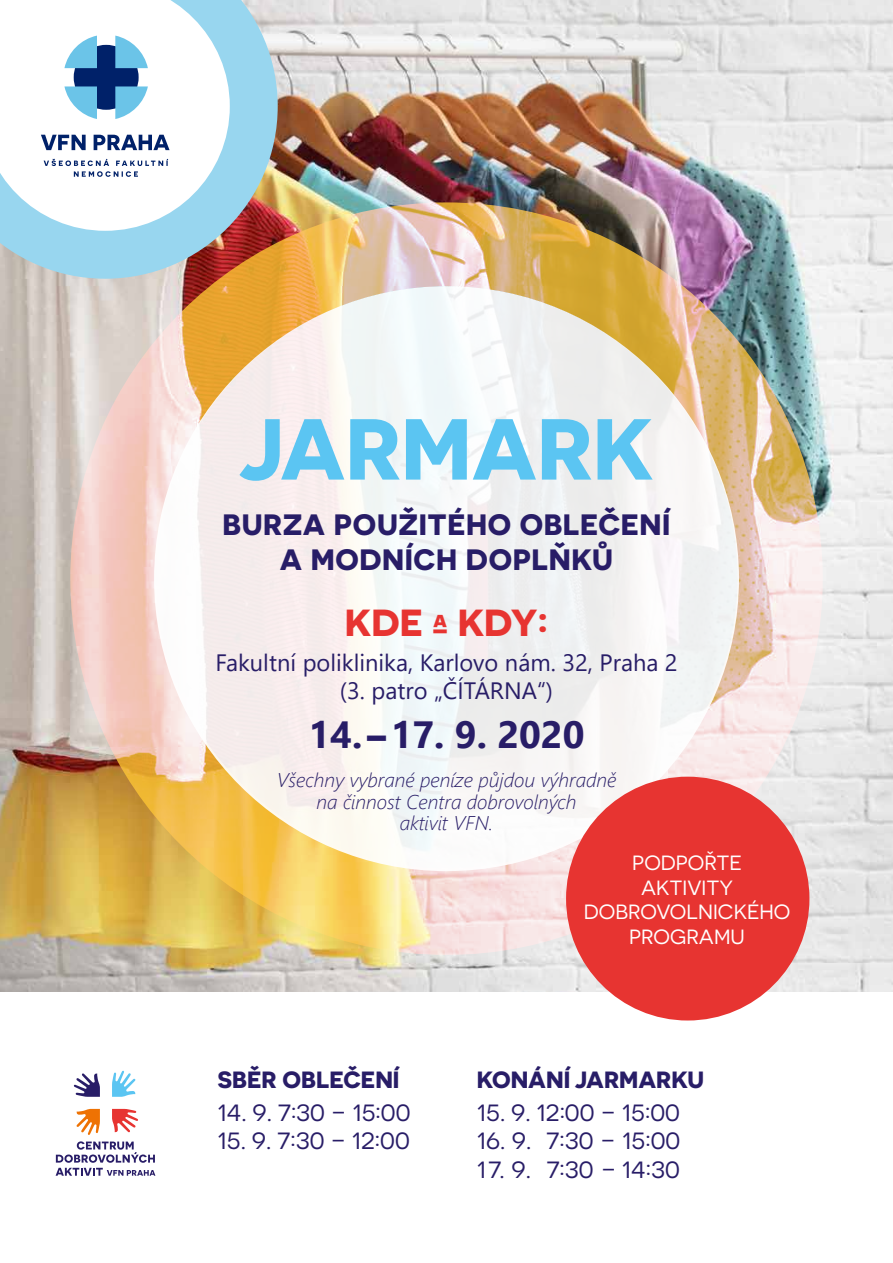
<style>
.page{position:relative;width:893px;height:1263px;background:#fff}
.page>*{position:absolute;margin:0;border:0;box-sizing:border-box;transform-origin:0 0}
.t1{font:700 86.25px "Novecentosanswide";color:#5bc5f2}
.t2{font:700 37.8px "Segoe UI";color:#281d67}
.t3{font:700 37.65px "Novecentosanswide";color:#e73431}
.t4{font:700 29.4px/35.4px "Novecentosanswide";letter-spacing:.02em;color:#281d67;text-align:center}
.t5{font:23.7px/28.3px "Segoe UI";color:#281d67;text-align:center}
.t6{font:23.55px "Novecentosanswide";color:#281d67}
.t7{font:700 23.55px "Novecentosanswide";color:#281d67}
.t8{font:20.55px/24.8px "Novecentosanswide";color:#fff;text-align:center}
.t9{font:italic 300 19.8px/21.3px "Segoe UI";color:#281d67;text-align:center}
.s1{font-family:"Segoe UI Black";font-weight:400}
</style>
<div class="page">
<img style="left:0;top:0;width:893px;height:992px">
<svg style="left:0;top:0;width:278px;height:279px"></svg>
<div style="left:0;top:0;width:62px;height:106px;background:#fff"></div>
<img style="left:70px;top:202px;width:753px;height:753px">
<div style="left:154px;top:286px;width:585px;height:585px;background:#f5f4f2;border-radius:50%"></div>
<svg style="left:112px;top:1070px;width:24px;height:27px"></svg>
<svg style="left:73px;top:1073px;width:27px;height:24px"></svg>
<svg style="left:56px;top:1109px;width:99px;height:67px"></svg>
<div style="left:566px;top:777px;width:243px;height:243px;background:#e73431;border-radius:50%"></div>
<h1 class="t1" style="left:239px;top:395px;width:416px">JARMARK</h1>
<p class="t4" style="left:223px;top:506px;width:449px">BURZA POUŽITÉHO OBLEČENÍ<br>A MODNÍCH DOPLŇKŮ</p>
<h3 class="t3" style="left:345px;top:599px;width:205px">KDE ª KDY:</h3>
<p class="t5" style="left:215px;top:646px;width:464px">Fakultní poliklinika, Karlovo nám. 32, Praha 2 (3. patro „ČÍTÁRNA“)</p>
<h2 class="t2" style="left:308px;top:698px;width:277px">14. <span class="s1">–</span> 17. 9. 2020</h2>
<p class="t9" style="left:277px;top:766px;width:341px">Všechny vybrané peníze půjdou výhradně na činnost Centra dobrovolných<br>aktivit VFN.</p>
<p class="t7" style="left:218px;top:1065px;width:183px">SBĚR OBLEČENÍ</p>
<p class="t6" style="left:218px;top:1099px;width:194px">14. 9. 7:30 – 15:00</p>
<p class="t6" style="left:218px;top:1127px;width:194px">15. 9. 7:30 – 12:00</p>
<p class="t8" style="left:584px;top:850px;width:208px">PODPOŘTE<br>AKTIVITY<br>DOBROVOLNICKÉHO<br>PROGRAMU</p>
<p class="t7" style="left:477px;top:1065px;width:229px">KONÁNÍ JARMARKU</p>
<p class="t6" style="left:477px;top:1099px;width:205px">15. 9. 12:00 – 15:00</p>
<p class="t6" style="left:477px;top:1127px;width:205px">16. 9. 7:30 – 15:00</p>
<p class="t6" style="left:477px;top:1156px;width:204px">17. 9. 7:30 – 14:30</p>
</div>
